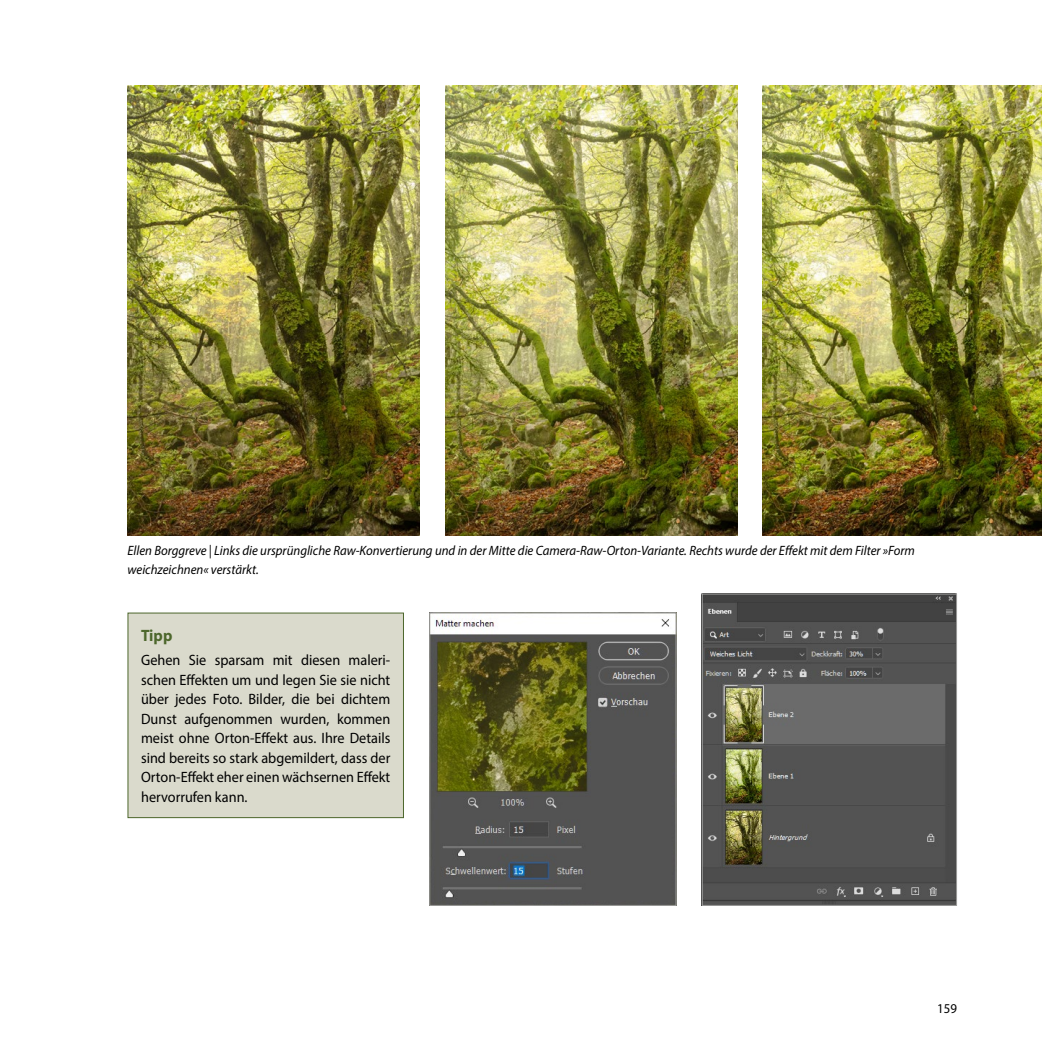
<style>
.page{position:relative;width:1042px;height:1042px;background:#fff}
.page>*{position:absolute;margin:0;border:0;box-sizing:border-box;transform-origin:0 0}
.Sonderüberschrift{font:700 16.5px "Myriad Pro";color:#4d672c;scale:.95 1}
.Haupttext_Anf{font:15px/19.5px "Myriad Pro";color:#000;text-align:justify;scale:.95 1}
.BU_linksbündig_Grund{font:italic 13.5px/19.5px "Myriad Pro";color:#000;scale:.95 1}
.t1{font:13.5px "Myriad Pro";color:#000;scale:.95 1}
</style>
<div class="page">
<div style="left:128px;top:613px;width:275px;height:204px;background:#dadacc"></div>
<div style="left:128px;top:613px;width:276px;height:205px;border:1px solid #4d672c"></div>
<img style="left:431px;top:619px;width:243px;height:285px">
<div style="left:429px;top:613px;width:247px;height:293px;border:1px solid #9d9d9c"></div>
<img style="left:704px;top:596px;width:251px;height:308px">
<div style="left:702px;top:594px;width:255px;height:312px;border:1px solid #9d9d9c"></div>
<img style="left:128px;top:85px;width:292px;height:450px">
<img style="left:445px;top:85px;width:292px;height:450px">
<img style="left:763px;top:85px;width:279px;height:450px">
<p class="BU_linksbündig_Grund" style="left:128px;top:540px;width:830px">Ellen Borggreve | Links die ursprüngliche Raw-Konvertierung und in der Mitte die Camera-Raw-Orton-Variante. Rechts wurde der Effekt mit dem Filter »Form weichzeichnen« verstärkt.</p>
<p class="Sonderüberschrift" style="left:141px;top:625px;width:34px">Tipp</p>
<p class="Haupttext_Anf" style="left:141px;top:650px;width:264px">Gehen Sie sparsam mit diesen maleri&shy;schen Effekten um und legen Sie sie nicht über jedes Foto. Bilder, die bei dichtem Dunst aufgenommen wurden, kommen meist ohne Orton-Effekt aus. Ihre Details sind bereits so stark abgemildert, dass der Orton-Effekt eher einen wächsernen Effekt hervorrufen kann.</p>
<p class="t1" style="left:937px;top:1000px;width:22px">159</p>
</div>
